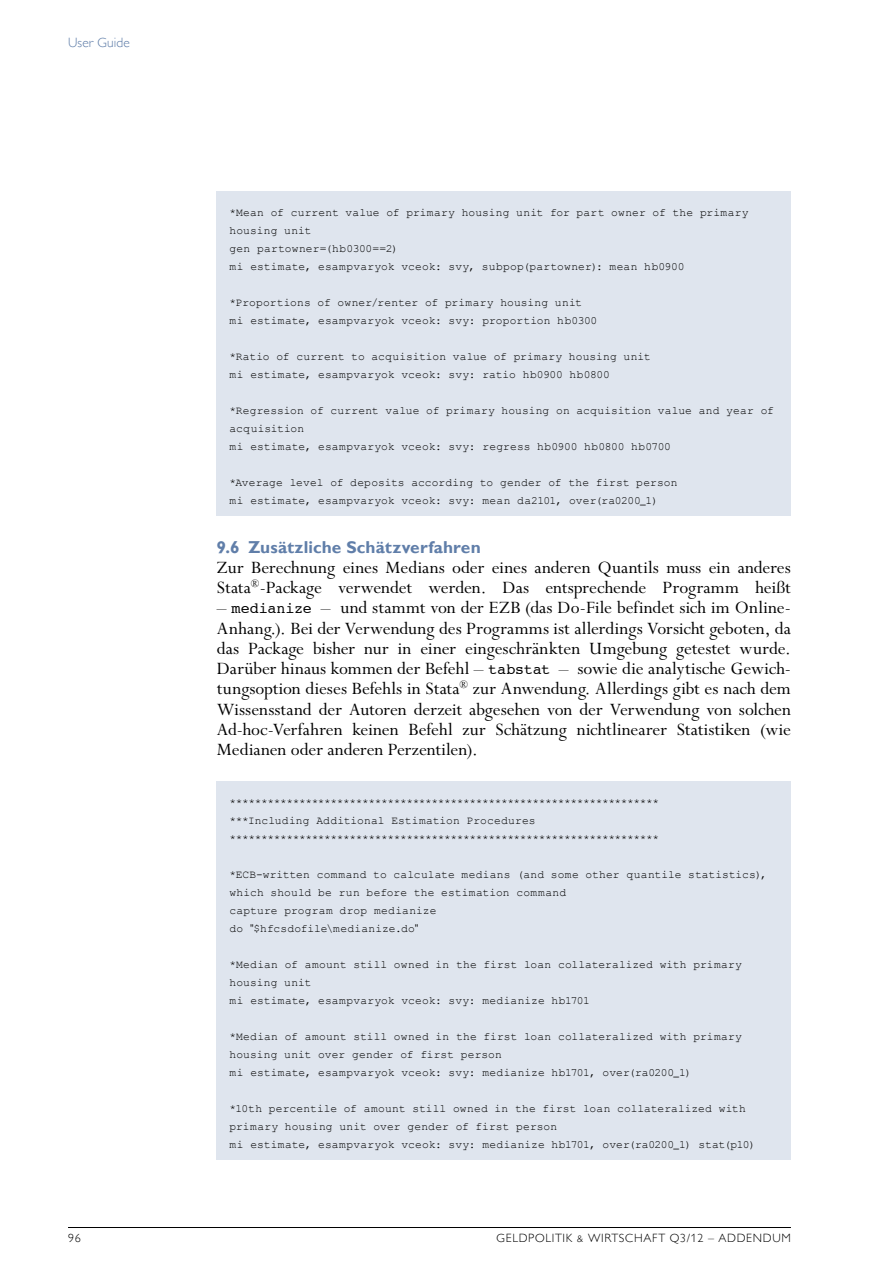
<style>
.page{position:relative;width:893px;height:1263px;background:#fff}
.page>*{position:absolute;margin:0;border:0;box-sizing:border-box;transform-origin:0 0}
.t1{font:19.5px/20.2px "Perpetua Std";color:#000}
.t2{font:700 17.25px "Gill Sans MT Pro";letter-spacing:.005em;color:#607ea9}
.t3{font:300 13.5px "Gill Sans MT Pro";color:#607ea9}
.t4{font:300 12px "Gill Sans MT Pro";letter-spacing:.06em;color:#000}
.t5{font:11.25px/18px "Courier New";letter-spacing:.01em;color:#000}
.s1{font-family:"Gill Sans MT Pro"}
.s2{font-family:"Courier";font-size:15px}
.s3{font-size:9.75px}
</style>
<div class="page">
<hr style="left:68px;top:1227px;width:723px;height:1px;background:#000">
<div style="left:217px;top:191px;width:574px;height:325px;background:#dfe5ee"></div>
<div style="left:217px;top:781px;width:574px;height:379px;background:#dfe5ee"></div>
<p class="t3" style="left:68px;top:35px;width:63px">USER GUIDE</p>
<p class="t5" style="left:230px;top:203px;width:520px">*Mean of current value of primary housing unit for part owner of the primary housing unit<br>gen partowner=(hb0300==2)<br>mi estimate, esampvaryok vceok: svy, subpop(partowner): mean hb0900</p>
<p class="t5" style="left:230px;top:293px;width:369px">*Proportions of owner/renter of primary housing unit mi estimate, esampvaryok vceok: svy: proportion hb0300</p>
<p class="t5" style="left:230px;top:347px;width:423px">*Ratio of current to acquisition value of primary housing unit mi estimate, esampvaryok vceok: svy: ratio hb0900 hb0800</p>
<p class="t5" style="left:230px;top:401px;width:546px">*Regression of current value of primary housing on acquisition value and year of acquisition<br>mi estimate, esampvaryok vceok: svy: regress hb0900 hb0800 hb0700</p>
<p class="t5" style="left:230px;top:473px;width:449px">*Average level of deposits according to gender of the first person mi estimate, esampvaryok vceok: svy: mean da2101, over(ra0200<span class="s1">_</span>1)</p>
<h2 class="t2" style="left:217px;top:536px;width:265px">9.6 Zusätzliche Schätzverfahren</h2>
<h1 class="t1" style="left:217px;top:558px;width:576px">Zur Berechnung eines Medians oder eines anderen Quantils muss ein anderes<br>Stata<sup>®</sup>-Package verwendet werden. Das entsprechende Programm heißt</h1>
<p class="t1" style="left:217px;top:598px;width:576px;text-align:justify">– <span class="s2">medianize</span> – und stammt von der EZB (das Do-File befindet sich im Online-Anhang.). Bei der Verwendung des Programms ist allerdings Vorsicht geboten, da das Package bisher nur in einer eingeschränkten Umgebung getestet wurde.<br>Darüber hinaus kommen der Befehl – <span class="s2">tabstat</span> – sowie die analytische Gewich&shy;tungsoption dieses Befehls in Stata<sup>®</sup> zur Anwendung. Allerdings gibt es nach dem Wissensstand der Autoren derzeit abgesehen von der Verwendung von solchen Ad-hoc-Verfahren keinen Befehl zur Schätzung nichtlinearer Statistiken (wie Medianen oder anderen Perzentilen).</p>
<p class="t5" style="left:230px;top:793px;width:431px">******************************************************************** ***Including Additional Estimation Procedures ********************************************************************</p>
<p class="t5" style="left:230px;top:865px;width:539px">*ECB-written command to calculate medians (and some other quantile statistics), which should be run before the estimation command<br>capture program drop medianize<br>do <span class="s1">"</span>$hfcsdofile\medianize.do<span class="s1">"</span></p>
<p class="t5" style="left:230px;top:955px;width:514px">*Median of amount still owned in the first loan collateralized with primary housing unit<br>mi estimate, esampvaryok vceok: svy: medianize hb1701</p>
<p class="t5" style="left:230px;top:1027px;width:514px">*Median of amount still owned in the first loan collateralized with primary housing unit over gender of first person<br>mi estimate, esampvaryok vceok: svy: medianize hb1701, over(ra0200<span class="s1">_</span>1)</p>
<p class="t5" style="left:230px;top:1099px;width:527px">*10th percentile of amount still owned in the first loan collateralized with primary housing unit over gender of first person<br>mi estimate, esampvaryok vceok: svy: medianize hb1701, over(ra0200<span class="s1">_</span>1) stat(p10)</p>
<p class="t4" style="left:68px;top:1231px;width:14px">96</p>
<p class="t4" style="left:497px;top:1231px;width:296px">GELDPOLITIK <span class="s3">&amp;</span> WIRTSCHAFT Q3/12 – ADDENDUM</p>
</div>
